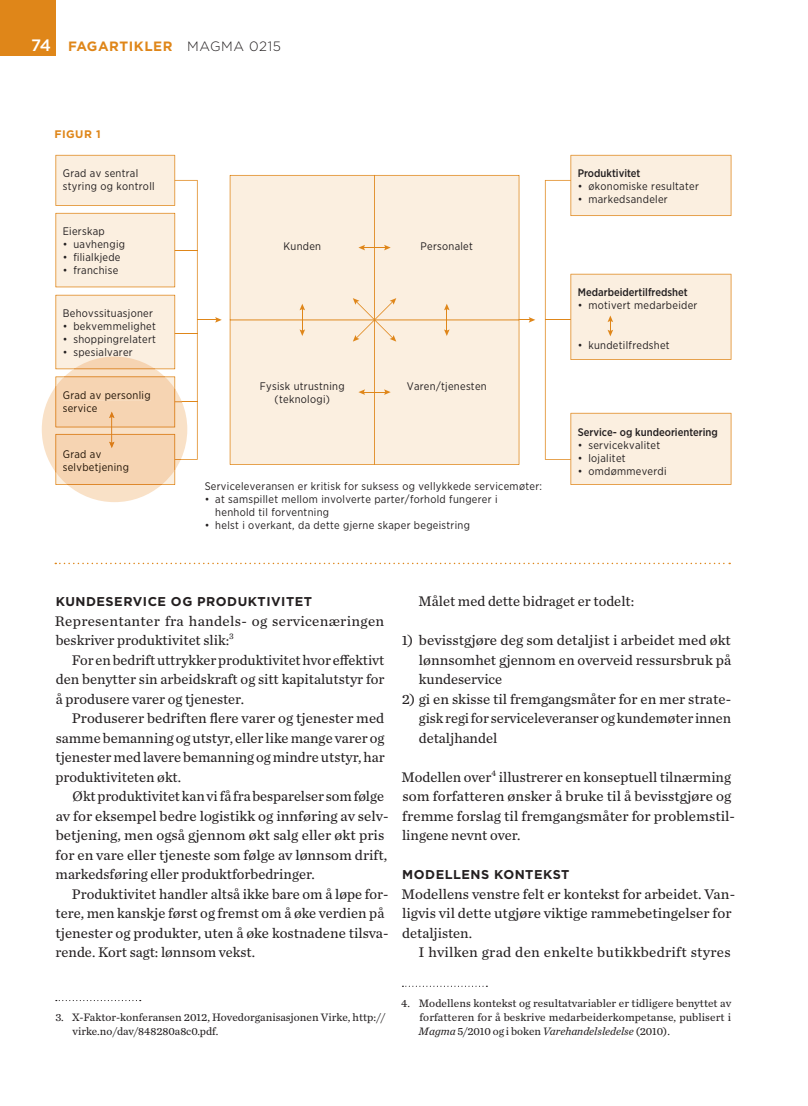
<style>
.page{position:relative;width:808px;height:1106px;background:#fff}
.page>*{position:absolute;margin:0;border:0;box-sizing:border-box;transform-origin:0 0}
.Pagina{font:500 16.5px "Gotham";color:#fff}
.b1a_f{font:14.55px/19.5px "Chronicle Text G2";color:#231f20;text-align:justify}
.b1af_f{font:14.55px/19.5px "Chronicle Text G2";letter-spacing:.005em;color:#231f20}
.b1af-_f{font:14.55px/19.5px "Chronicle Text G2";color:#231f20}
.b1l_f{font:14.55px/19.5px "Chronicle Text G2";letter-spacing:-.005em;color:#231f20;text-align:justify}
.b1lf_f{font:14.55px/19.5px "Chronicle Text G2";color:#231f20;text-align:justify}
.b1af-_f-2{font:14.55px/19.5px "Chronicle Text G2";letter-spacing:.02em;color:#231f20}
.Kolumne{font:700 13.5px "Gotham";letter-spacing:.04em;color:#df8619}
.m1t_t{font:700 12.75px "Gotham";letter-spacing:.04em;color:#231f20}
.fn1l_f{font:11.25px/14.2px "Chronicle Text G2";color:#231f20}
.t1{font:10.95px/13.2px "Gotham Narrow";letter-spacing:.025em;color:#231f20}
.t2{font:500 10.95px "Gotham Narrow";color:#231f20}
.t3{font:10.95px/13.2px "Gotham Narrow";letter-spacing:.025em;color:#201306}
.fig1_f_m1t_t{font:700 10.95px "Gotham";letter-spacing:.04em;color:#df8619}
.s1{font-weight:300;color:#231f20}
.s2{font-style:italic}
</style>
<div class="page">
<div style="left:0;top:0;width:55px;height:55px;background:#df8619"></div>
<svg style="left:56px;top:1000px;width:85px;height:1px"></svg>
<svg style="left:402px;top:985px;width:85px;height:1px"></svg>
<svg style="left:55px;top:562px;width:675px;height:2px"></svg>
<svg style="left:545px;top:155px;width:186px;height:330px"></svg>
<svg style="left:230px;top:175px;width:305px;height:290px;background:#faeddd"></svg>
<svg style="left:42px;top:155px;width:180px;height:347px"></svg>
<p class="Pagina" style="left:31px;top:34px;width:21px">74</p>
<p class="Kolumne" style="left:68px;top:37px;width:214px">FAGARTIKLER <span class="s1">MAGMA 0215</span></p>
<p class="fig1_f_m1t_t" style="left:55px;top:127px;width:48px">FIGUR 1</p>
<p class="t1" style="left:63px;top:166px;width:93px">Grad av sentral styring og kontroll</p>
<p class="t1" style="left:63px;top:224px;width:44px">Eierskap</p>
<p class="t1" style="left:63px;top:237px;width:64px">• uavhengig</p>
<p class="t1" style="left:63px;top:251px;width:59px">• filialkjede</p>
<p class="t1" style="left:63px;top:264px;width:57px">• franchise</p>
<p class="t1" style="left:63px;top:306px;width:92px">Behovssituasjoner</p>
<p class="t1" style="left:63px;top:319px;width:95px">• bekvemmelighet</p>
<p class="t1" style="left:63px;top:332px;width:95px">• shoppingrelatert</p>
<p class="t1" style="left:63px;top:346px;width:71px">• spesialvarer</p>
<p class="t3" style="left:63px;top:388px;width:89px">Grad av personlig service</p>
<p class="t3" style="left:63px;top:447px;width:68px">Grad av selvbetjening</p>
<p class="t1" style="left:283px;top:239px;width:39px">Kunden</p>
<p class="t1" style="left:421px;top:239px;width:54px">Personalet</p>
<p class="t1" style="left:260px;top:379px;width:86px;text-align:center">Fysisk utrustning (teknologi)</p>
<p class="t1" style="left:407px;top:379px;width:82px">Varen/tjenesten</p>
<p class="t1" style="left:205px;top:479px;width:339px">Serviceleveransen er kritisk for suksess og vellykkede servicemøter:</p>
<p class="t1" style="left:215px;top:492px;width:284px;text-indent:-11px">• at samspillet mellom involverte parter/forhold fungerer i henhold til forventning</p>
<p class="t1" style="left:205px;top:518px;width:267px">• helst i overkant, da dette gjerne skaper begeistring</p>
<p class="t2" style="left:578px;top:166px;width:64px">Produktivitet</p>
<p class="t1" style="left:578px;top:179px;width:123px">• økonomiske resultater</p>
<p class="t1" style="left:578px;top:193px;width:91px">• markedsandeler</p>
<p class="t2" style="left:578px;top:285px;width:111px">Medarbeidertilfredshet</p>
<p class="t1" style="left:578px;top:298px;width:121px">• motivert medarbeider</p>
<p class="t1" style="left:578px;top:338px;width:93px">• kundetilfredshet</p>
<p class="t2" style="left:578px;top:425px;width:142px">Service- og kundeorientering</p>
<p class="t1" style="left:578px;top:438px;width:84px">• servicekvalitet</p>
<p class="t1" style="left:578px;top:451px;width:49px">• lojalitet</p>
<p class="t1" style="left:578px;top:464px;width:90px">• omdømmeverdi</p>
<p class="m1t_t" style="left:56px;top:593px;width:258px">KUNDESERVICE OG PRODUKTIVITET</p>
<p class="b1af-_f-2" style="left:55px;top:610px;width:331px">Representanter fra handels- og servicenæringen beskriver produktivitet slik:<sup>3</sup></p>
<p class="b1a_f" style="left:56px;top:649px;width:330px;text-indent:16px">For en bedrift uttrykker produktivitet hvor effektivt den benytter sin arbeidskraft og sitt kapitalutstyr for å produsere varer og tjenester.</p>
<p class="b1a_f" style="left:55px;top:708px;width:331px;text-indent:17px">Produserer bedriften flere varer og tjenester med samme bemanning og utstyr, eller like mange varer og tjenester med lavere bemanning og mindre utstyr, har produktiviteten økt.</p>
<p class="b1a_f" style="left:56px;top:786px;width:334px;text-align:left;text-indent:17px">Økt produktivitet kan vi få fra besparelser som følge av for eksempel bedre logistikk og innføring av selv&shy;betjening, men også gjennom økt salg eller økt pris for en vare eller tjeneste som følge av lønnsom drift, markedsføring eller produktforbedringer.</p>
<p class="b1a_f" style="left:55px;top:883px;width:335px;text-align:left;text-indent:17px">Produktivitet handler altså ikke bare om å løpe for&shy;tere, men kanskje først og fremst om å øke verdien på tjenester og produkter, uten å øke kostnadene tilsva&shy;rende. Kort sagt: lønnsom vekst.</p>
<p class="fn1l_f" style="left:73px;top:1009px;width:314px;text-indent:-17px">3. X-Faktor-konferansen 2012, Hovedorganisasjonen Virke, http:// virke.no/dav/848280a8c0.pdf.</p>
<p class="b1a_f" style="left:419px;top:591px;width:217px">Målet med dette bidraget er todelt:</p>
<p class="b1lf_f" style="left:419px;top:630px;width:314px;text-indent:-17px">1) bevisstgjøre deg som detaljist i arbeidet med økt lønnsomhet gjennom en overveid ressursbruk på kundeservice</p>
<p class="b1l_f" style="left:419px;top:688px;width:314px;text-indent:-17px">2) gi en skisse til fremgangsmåter for en mer strate&shy;gisk regi for serviceleveranser og kundemøter innen detaljhandel</p>
<p class="b1af_f" style="left:402px;top:766px;width:335px">Modellen over<sup>4</sup> illustrerer en konseptuell tilnærming som forfatteren ønsker å bruke til å bevisstgjøre og fremme forslag til fremgangsmåter for problemstil&shy;lingene nevnt over.</p>
<p class="m1t_t" style="left:402px;top:866px;width:169px">MODELLENS KONTEKST</p>
<p class="b1af-_f" style="left:402px;top:883px;width:335px">Modellens venstre felt er kontekst for arbeidet. Van&shy;ligvis vil dette utgjøre viktige rammebetingelser for detaljisten.</p>
<p class="b1a_f" style="left:418px;top:942px;width:314px">I hvilken grad den enkelte butikkbedrift styres</p>
<p class="fn1l_f" style="left:419px;top:995px;width:314px;text-align:justify;text-indent:-17px">4. Modellens kontekst og resultatvariabler er tidligere benyttet av forfatteren for å beskrive medarbeiderkompetanse, publisert i <span class="s2">Magma</span> 5/2010 og i boken <span class="s2">Varehandelsledelse</span> (2010).</p>
</div>
